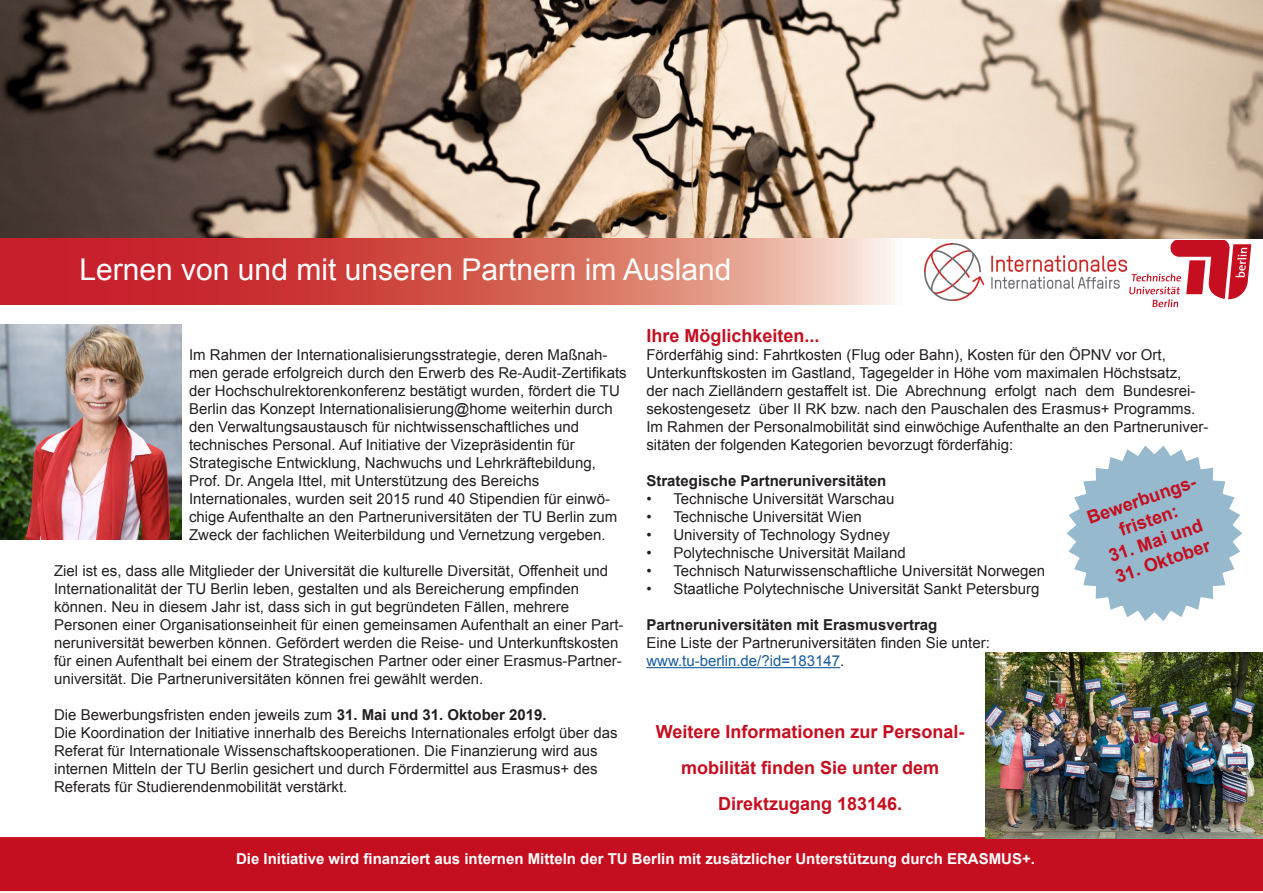
<style>
.page{position:relative;width:1263px;height:893px;background:#fff}
.page>*{position:absolute;margin:0;border:0;box-sizing:border-box;transform-origin:0 0}
.Überschrift_Flyer{font:30px "Arial";color:#fff}
.Überschrift_Text{font:700 18px/36px "Arial";color:#c50e1f;text-align:center}
.Text{font:15px/18px "Arial";color:#231f20}
.Fußzeile{font:700 15px "Arial";color:#fff}
.Text_fett{font:700 15px "Arial";color:#231f20}
.s1{font-weight:700}
.s2{color:#175d9e}
</style>
<div class="page">
<img style="left:1px;top:0;width:1262px;height:238px">
<svg style="left:0;top:238px;width:895px;height:66px;background:#d5625b"></svg>
<img style="left:924px;top:244px;width:202px;height:56px">
<svg style="left:1129px;top:240px;width:122px;height:67px"></svg>
<img style="left:0;top:324px;width:181px;height:216px">
<hr style="left:646px;top:667px;width:194px;height:1px;background:#175d9e">
<div style="left:1px;top:838px;width:1261px;height:52px;background:#c50e1f"></div>
<div style="left:0;top:837px;width:1263px;height:54px;border:2px solid #c50e1f"></div>
<svg style="left:1066px;top:445px;width:176px;height:176px"></svg>
<img style="left:986px;top:653px;width:277px;height:185px">
<p class="Überschrift_Flyer" style="left:80px;top:250px;width:654px">Lernen von und mit unseren Partnern im Ausland</p>
<p class="Text" style="left:189px;top:346px;width:439px">Im Rahmen der Internationalisierungsstrategie, deren Maßnah&shy;men gerade erfolgreich durch den Erwerb des Re-Audit-Zertifikats der Hochschulrektorenkonferenz bestätigt wurden, fördert die TU Berlin das Konzept Internationalisierung@home weiterhin durch den Verwaltungsaustausch für nichtwissenschaftliches und</p>
<p class="Text" style="left:189px;top:436px;width:387px">technisches Personal. Auf Initiative der Vizepräsidentin für</p>
<p class="Text" style="left:189px;top:454px;width:408px">Strategische Entwicklung, Nachwuchs und Lehrkräftebildung,</p>
<p class="Text" style="left:189px;top:472px;width:352px">Prof. Dr. Angela Ittel, mit Unterstützung des Bereichs</p>
<p class="Text" style="left:189px;top:490px;width:430px">Internationales, wurden seit 2015 rund 40 Stipendien für einwö&shy;chige Aufenthalte an den Partneruniversitäten der TU Berlin zum<br>Zweck der fachlichen Weiterbildung und Vernetzung vergeben.</p>
<p class="Text" style="left:54px;top:562px;width:556px">Ziel ist es, dass alle Mitglieder der Universität die kulturelle Diversität, Offenheit und</p>
<p class="Text" style="left:54px;top:580px;width:526px">Internationalität der TU Berlin leben, gestalten und als Bereicherung empfinden</p>
<p class="Text" style="left:54px;top:598px;width:517px">können. Neu in diesem Jahr ist, dass sich in gut begründeten Fällen, mehrere</p>
<p class="Text" style="left:54px;top:616px;width:571px">Personen einer Organisationseinheit für einen gemeinsamen Aufenthalt an einer Part&shy;neruniversität bewerben können. Gefördert werden die Reise- und Unterkunftskosten für einen Aufenthalt bei einem der Strategischen Partner oder einer Erasmus-Partner&shy;universität. Die Partneruniversitäten können frei gewählt werden.</p>
<p class="Text" style="left:54px;top:706px;width:494px">Die Bewerbungsfristen enden jeweils zum <span class="s1">31. Mai und 31. Oktober 2019.</span></p>
<p class="Text" style="left:54px;top:724px;width:565px">Die Koordination der Initiative innerhalb des Bereichs Internationales erfolgt über das Referat für Internationale Wissenschaftskooperationen. Die Finanzierung wird aus internen Mitteln der TU Berlin gesichert und durch Fördermittel aus Erasmus+ des Referats für Studierendenmobilität verstärkt.</p>
<p class="Überschrift_Text" style="left:646px;top:318px;width:175px">Ihre Möglichkeiten...</p>
<p class="Text" style="left:646px;top:346px;width:536px">Förderfähig sind: Fahrtkosten (Flug oder Bahn), Kosten für den ÖPNV vor Ort,<br>Unterkunftskosten im Gastland, Tagegelder in Höhe vom maximalen Höchstsatz,</p>
<p class="Text" style="left:646px;top:382px;width:551px">der nach Zielländern gestaffelt ist. Die Abrechnung erfolgt nach dem Bundesrei&shy;sekostengesetz über II RK bzw. nach den Pauschalen des Erasmus+ Programms.</p>
<p class="Text" style="left:646px;top:418px;width:563px">Im Rahmen der Personalmobilität sind einwöchige Aufenthalte an den Partneruniver&shy;sitäten der folgenden Kategorien bevorzugt förderfähig:</p>
<p class="Text_fett" style="left:646px;top:471px;width:242px">Strategische Partneruniversitäten</p>
<p class="Text" style="left:646px;top:490px;width:250px">• Technische Universität Warschau</p>
<p class="Text" style="left:646px;top:508px;width:217px">• Technische Universität Wien</p>
<p class="Text" style="left:646px;top:526px;width:245px">• University of Technology Sydney</p>
<p class="Text" style="left:646px;top:544px;width:261px">• Polytechnische Universität Mailand</p>
<p class="Text" style="left:646px;top:562px;width:400px">• Technisch Naturwissenschaftliche Universität Norwegen</p>
<p class="Text" style="left:646px;top:580px;width:394px">• Staatliche Polytechnische Universität Sankt Petersburg</p>
<p class="Text_fett" style="left:646px;top:615px;width:292px">Partneruniversitäten mit Erasmusvertrag</p>
<p class="Text" style="left:646px;top:634px;width:345px">Eine Liste der Partneruniversitäten finden Sie unter: <span class="s2">www.tu-berlin.de/?id=183147</span>.</p>
<p class="Überschrift_Text" style="left:1082px;top:502px;width:128px;rotate:-19deg">Bewerbungs-</p>
<p class="Überschrift_Text" style="left:1114px;top:513px;width:63px;rotate:-19deg">fristen:</p>
<p class="Überschrift_Text" style="left:1104px;top:540px;width:100px;rotate:-19deg">31. Mai und</p>
<p class="Überschrift_Text" style="left:1110px;top:560px;width:101px;rotate:-19deg">31. Oktober</p>
<p class="Überschrift_Text" style="left:656px;top:714px;width:310px">Weitere Informationen zur Personal&shy;mobilität finden Sie unter dem<br>Direktzugang 183146.</p>
<p class="Fußzeile" style="left:236px;top:849px;width:800px">Die Initiative wird finanziert aus internen Mitteln der TU Berlin mit zusätzlicher Unterstützung durch ERASMUS+.</p>
</div>
